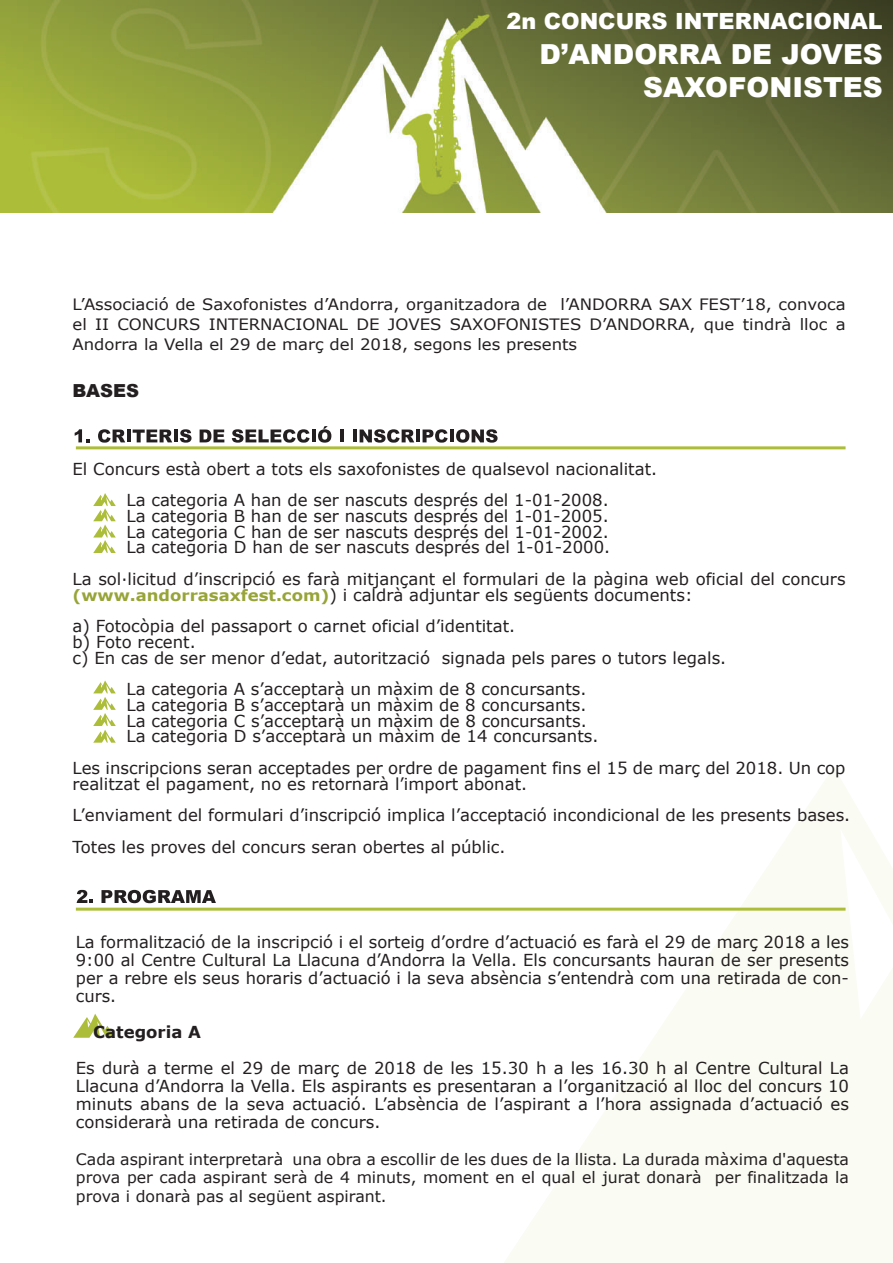
<style>
.page{position:relative;width:893px;height:1263px;background:#fff}
.page>*{position:absolute;margin:0;border:0;box-sizing:border-box;transform-origin:0 0}
.t1{font:900 27.6px/33.2px "Arial";color:#fff;text-align:right}
.t2{font:900 22.35px "Arial";color:#fff}
.t3{font:900 18px "Arial";color:#231f20}
.t4{font:16.5px/15.8px "Verdana";color:#231f20}
.t5{font:700 16.5px "Verdana";color:#231f20}
.t6{font:15.75px/18.8px "Verdana";color:#231f20;text-align:justify}
.t7{font:15.6px/19.8px "Verdana";color:#231f20;text-align:justify;scale:1.05 1}
.s1{font-weight:700;font-size:15.6px;color:#97a437}
</style>
<div class="page">
<svg style="left:504px;top:768px;width:389px;height:495px;fill:#fafbf3"></svg>
<svg style="left:73px;top:1014px;width:42px;height:24px"></svg>
<svg style="left:93px;top:680px;width:23px;height:63px"></svg>
<svg style="left:93px;top:493px;width:23px;height:60px"></svg>
<img style="left:0;top:0;width:893px;height:212px">
<svg style="left:75px;top:429px;width:15px;height:13px"></svg>
<svg style="left:98px;top:429px;width:27px;height:14px"></svg>
<hr style="left:127px;top:429px;width:4px;height:13px;background:#231f20">
<svg style="left:133px;top:429px;width:39px;height:13px"></svg>
<hr style="left:174px;top:429px;width:4px;height:13px;background:#231f20">
<svg style="left:180px;top:429px;width:12px;height:14px"></svg>
<svg style="left:200px;top:429px;width:24px;height:13px"></svg>
<svg style="left:232px;top:429px;width:78px;height:14px"></svg>
<hr style="left:312px;top:429px;width:4px;height:13px;background:#231f20">
<svg style="left:318px;top:426px;width:13px;height:17px"></svg>
<hr style="left:340px;top:429px;width:4px;height:13px;background:#231f20">
<hr style="left:353px;top:429px;width:4px;height:13px;background:#231f20">
<svg style="left:360px;top:429px;width:54px;height:14px"></svg>
<hr style="left:416px;top:429px;width:4px;height:13px;background:#231f20">
<svg style="left:423px;top:429px;width:25px;height:14px"></svg>
<hr style="left:450px;top:429px;width:4px;height:13px;background:#231f20">
<svg style="left:456px;top:429px;width:42px;height:14px"></svg>
<svg style="left:77px;top:890px;width:16px;height:13px"></svg>
<svg style="left:101px;top:890px;width:115px;height:13px"></svg>
<hr style="left:76px;top:446px;width:769px;height:3px;background:#acbd39">
<hr style="left:76px;top:908px;width:769px;height:3px;background:#acbd39">
<h2 class="t2" style="left:506px;top:5px;width:378px">2n CONCURS INTERNACIONAL</h2>
<h1 class="t1" style="left:539px;top:36px;width:345px">D’ANDORRA DE JOVES<br>SAXOFONISTES</h1>
<p class="t7" style="left:73px;top:294px;width:738px">L’Associació de Saxofonistes d’Andorra, organitzadora de l’ANDORRA SAX FEST’18, convoca el II CONCURS INTERNACIONAL DE JOVES SAXOFONISTES D’ANDORRA, que tindrà lloc a Andorra la Vella el 29 de març del 2018, segons les presents</p>
<p class="t3" style="left:73px;top:377px;width:68px">BASES</p>
<p class="t4" style="left:73px;top:453px;width:586px;line-height:31.5px;text-align:center">El Concurs està obert a tots els saxofonistes de qualsevol nacionalitat.<br>La categoria A han de ser nascuts després del 1-01-2008.</p>
<p class="t4" style="left:126px;top:508px;width:485px;text-align:justify">La categoria B han de ser nascuts després del 1-01-2005.<br>La categoria C han de ser nascuts després del 1-01-2002.<br>La categoria D han de ser nascuts després del 1-01-2000.</p>
<p class="t4" style="left:73px;top:571px;width:775px">La sol·licitud d’inscripció es farà mitjançant el formulari de la pàgina web oficial del concurs <span class="s1">(www.andorrasaxfest.com)</span>) i caldrà adjuntar els següents documents:</p>
<p class="t4" style="left:72px;top:618px;width:655px">a) Fotocòpia del passaport o carnet oficial d’identitat.<br>b) Foto recent.<br>c) En cas de ser menor d’edat, autorització signada pels pares o tutors legals.</p>
<p class="t4" style="left:126px;top:681px;width:473px">La categoria A s’acceptarà un màxim de 8 concursants.<br>La categoria B s’acceptarà un màxim de 8 concursants.<br>La categoria C s’acceptarà un màxim de 8 concursants.<br>La categoria D s’acceptarà un màxim de 14 concursants.</p>
<p class="t4" style="left:72px;top:760px;width:775px">Les inscripcions seran acceptades per ordre de pagament fins el 15 de març del 2018. Un cop realitzat el pagament, no es retornarà l’import abonat.</p>
<p class="t4" style="left:72px;top:799px;width:779px;line-height:31.5px">L’enviament del formulari d’inscripció implica l’acceptació incondicional de les presents bases.<br>Totes les proves del concurs seran obertes al públic.</p>
<p class="t4" style="left:76px;top:933px;width:775px;line-height:18px;text-align:justify">La formalització de la inscripció i el sorteig d’ordre d’actuació es farà el 29 de març 2018 a les 9:00 al Centre Cultural La Llacuna d’Andorra la Vella. Els concursants hauran de ser presents per a rebre els seus horaris d’actuació i la seva absència s’entendrà com una retirada de con&shy;curs.</p>
<p class="t5" style="left:93px;top:1020px;width:109px">Categoria A</p>
<p class="t4" style="left:76px;top:1059px;width:775px;line-height:18px;text-align:justify">Es durà a terme el 29 de març de 2018 de les 15.30 h a les 16.30 h al Centre Cultural La Llacuna d’Andorra la Vella. Els aspirants es presentaran a l’organització al lloc del concurs 10 minuts abans de la seva actuació. L’absència de l’aspirant a l’hora assignada d’actuació es considerarà una retirada de concurs.</p>
<p class="t6" style="left:76px;top:1149px;width:775px">Cada aspirant interpretarà una obra a escollir de les dues de la llista. La durada màxima d'aquesta prova per cada aspirant serà de 4 minuts, moment en el qual el jurat donarà per finalitzada la prova i donarà pas al següent aspirant.</p>
</div>
